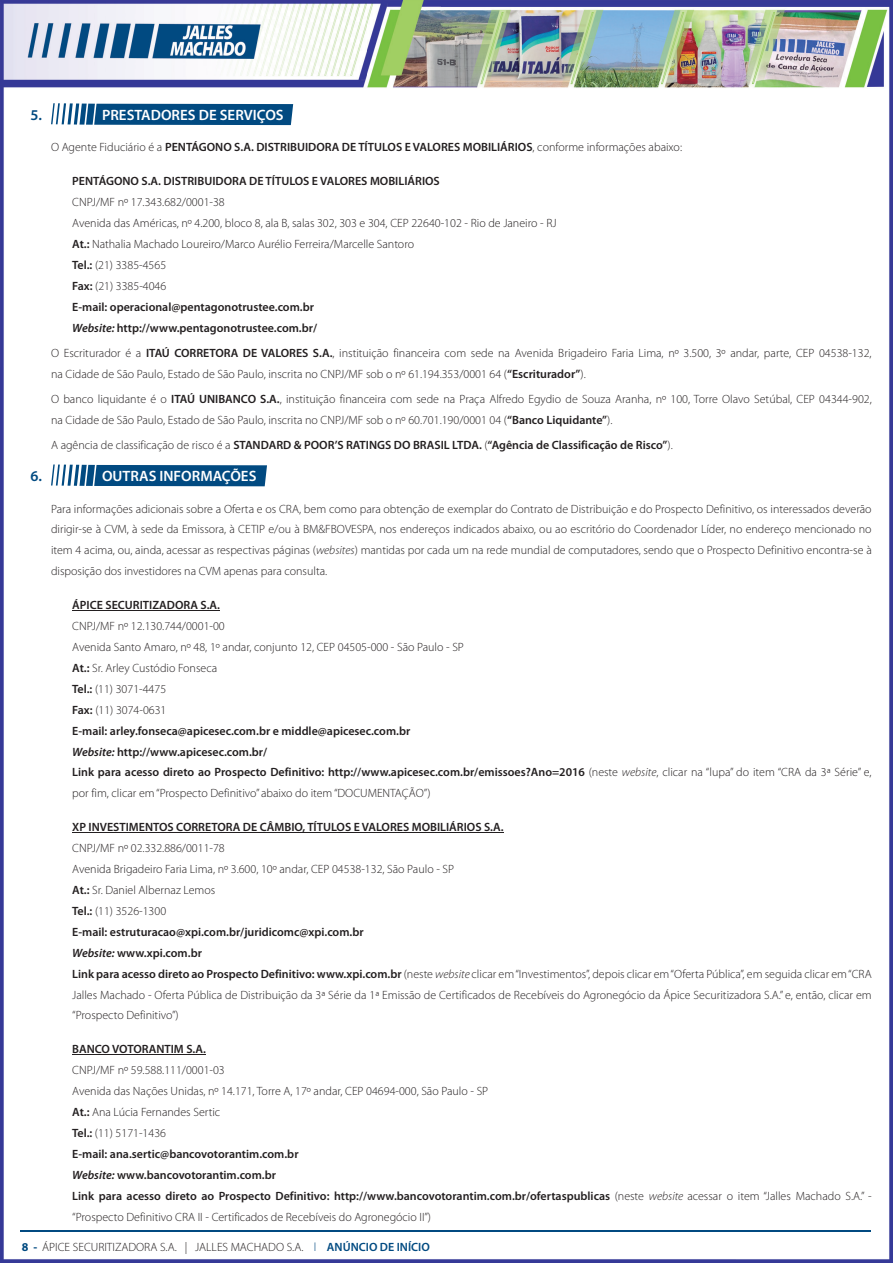
<style>
.page{position:relative;width:893px;height:1263px;background:#fff}
.page>*{position:absolute;margin:0;border:0;box-sizing:border-box;transform-origin:0 0}
.t1{font:600 15px "Myriad Pro";color:#fff}
.t2{font:600 15px "Myriad Pro";color:#014a81}
.t3{font:300 12px/21px "Myriad Pro";color:#231f20}
.t4{font:600 12px "Myriad Pro";color:#231f20}
.t5{font:300 12px "Myriad Pro";color:#231f20}
.s1{font-weight:300}
.s2{font-weight:600}
.s3{font-weight:600;font-style:italic}
.s4{font-style:italic}
.s5{font-weight:700;color:#014a81}
.s6{color:#014a81}
.s7{font-weight:600;color:#014a81}
</style>
<div class="page">
<img style="left:0;top:0;width:893px;height:1263px">
<hr style="left:21px;top:1230px;width:850px;height:2px;background:#014a81">
<hr style="left:72px;top:610px;width:148px;height:1px;background:#231f20">
<hr style="left:72px;top:832px;width:432px;height:1px;background:#231f20">
<hr style="left:72px;top:1054px;width:134px;height:1px;background:#231f20">
<svg style="left:51px;top:103px;width:242px;height:22px;background:#226291"></svg>
<svg style="left:51px;top:464px;width:216px;height:22px;background:#276593"></svg>
<p class="t2" style="left:30px;top:105px;width:13px">5.</p>
<p class="t1" style="left:102px;top:105px;width:183px">PRESTADORES DE SERVIÇOS</p>
<p class="t4" style="left:51px;top:140px;width:633px"><span class="s1">O Agente Fiduciário é a</span> PENTÁGONO S.A. DISTRIBUIDORA DE TÍTULOS E VALORES MOBILIÁRIOS<span class="s1">, conforme informações abaixo:</span></p>
<p class="t4" style="left:72px;top:173px;width:369px">PENTÁGONO S.A. DISTRIBUIDORA DE TÍTULOS E VALORES MOBILIÁRIOS</p>
<p class="t3" style="left:72px;top:192px;width:486px">CNPJ/MF nº 17.343.682/0001-38<br>Avenida das Américas, nº 4.200, bloco 8, ala B, salas 302, 303 e 304, CEP 22640-102 - Rio de Janeiro - RJ <span class="s2">At.:</span> Nathalia Machado Loureiro/Marco Aurélio Ferreira/Marcelle Santoro<br><span class="s2">Tel.:</span> (21) 3385-4565<br><span class="s2">Fax:</span> (21) 3385-4046<br><span class="s2">E-mail: operacional@pentagonotrustee.com.br<br></span><span class="s3">Website:</span> <span class="s2">http://www.pentagonotrustee.com.br/</span></p>
<p class="t3" style="left:51px;top:342px;width:822px">O Escriturador é a <span class="s2">ITAÚ CORRETORA DE VALORES S.A.</span>, instituição financeira com sede na Avenida Brigadeiro Faria Lima, nº 3.500, 3º andar, parte, CEP 04538-132, na Cidade de São Paulo, Estado de São Paulo, inscrita no CNPJ/MF sob o nº 61.194.353/0001 64 (<span class="s2">“Escriturador”</span>).</p>
<p class="t3" style="left:51px;top:388px;width:822px">O banco liquidante é o <span class="s2">ITAÚ UNIBANCO S.A.</span>, instituição financeira com sede na Praça Alfredo Egydio de Souza Aranha, nº 100, Torre Olavo Setúbal, CEP 04344-902, na Cidade de São Paulo, Estado de São Paulo, inscrita no CNPJ/MF sob o nº 60.701.190/0001 04 (<span class="s2">“Banco Liquidante”</span>).</p>
<p class="t4" style="left:51px;top:437px;width:623px"><span class="s1">A agência de classificação de risco é a</span> STANDARD &amp; POOR’S RATINGS DO BRASIL LTDA. <span class="s1">(</span>“Agência de Classificação de Risco”<span class="s1">).</span></p>
<p class="t2" style="left:30px;top:466px;width:13px">6.</p>
<p class="t1" style="left:102px;top:466px;width:156px">OUTRAS INFORMAÇÕES</p>
<p class="t3" style="left:51px;top:498px;width:822px;text-align:justify">Para informações adicionais sobre a Oferta e os CRA, bem como para obtenção de exemplar do Contrato de Distribuição e do Prospecto Definitivo, os interessados deverão dirigir-se à CVM, à sede da Emissora, à CETIP e/ou à BM&amp;FBOVESPA, nos endereços indicados abaixo, ou ao escritório do Coordenador Líder, no endereço mencionado no item 4 acima, ou, ainda, acessar as respectivas páginas (<span class="s4">websites</span>) mantidas por cada um na rede mundial de computadores, sendo que o Prospecto Definitivo encontra-se à disposição dos investidores na CVM apenas para consulta.</p>
<p class="t4" style="left:72px;top:597px;width:149px">ÁPICE SECURITIZADORA S.A.</p>
<p class="t3" style="left:72px;top:616px;width:801px">CNPJ/MF nº 12.130.744/0001-00<br>Avenida Santo Amaro, nº 48, 1º andar, conjunto 12, CEP 04505-000 - São Paulo - SP<br><span class="s2">At.:</span> Sr. Arley Custódio Fonseca<br><span class="s2">Tel.:</span> (11) 3071-4475<br><span class="s2">Fax:</span> (11) 3074-0631<br><span class="s2">E-mail: arley.fonseca@apicesec.com.br e middle@apicesec.com.br<br></span><span class="s3">Website:</span> <span class="s2">http://www.apicesec.com.br/<br>Link para acesso direto ao Prospecto Definitivo: http://www.apicesec.com.br/emissoes?Ano=2016</span> (neste <span class="s4">website</span>, clicar na “lupa” do item “CRA da 3ª Série” e, por fim, clicar em “Prospecto Definitivo” abaixo do item “DOCUMENTAÇÃO”)</p>
<p class="t4" style="left:72px;top:819px;width:433px">XP INVESTIMENTOS CORRETORA DE CÂMBIO, TÍTULOS E VALORES MOBILIÁRIOS S.A.</p>
<p class="t3" style="left:72px;top:838px;width:801px">CNPJ/MF nº 02.332.886/0011-78<br>Avenida Brigadeiro Faria Lima, nº 3.600, 10º andar, CEP 04538-132, São Paulo - SP<br><span class="s2">At.:</span> Sr. Daniel Albernaz Lemos<br><span class="s2">Tel.:</span> (11) 3526-1300<br><span class="s2">E-mail: estruturacao@xpi.com.br/juridicomc@xpi.com.br<br></span><span class="s3">Website:</span> <span class="s2">www.xpi.com.br<br>Link para acesso direto ao Prospecto Definitivo: www.xpi.com.br</span> (neste <span class="s4">website</span> clicar em “Investimentos”, depois clicar em “Oferta Pública”, em seguida clicar em “CRA Jalles Machado - Oferta Pública de Distribuição da 3ª Série da 1ª Emissão de Certificados de Recebíveis do Agronegócio da Ápice Securitizadora S.A.” e, então, clicar em “Prospecto Definitivo”)</p>
<p class="t4" style="left:72px;top:1041px;width:135px">BANCO VOTORANTIM S.A.</p>
<p class="t3" style="left:72px;top:1060px;width:801px">CNPJ/MF nº 59.588.111/0001-03<br>Avenida das Nações Unidas, nº 14.171, Torre A, 17º andar, CEP 04694-000, São Paulo - SP<br><span class="s2">At.:</span> Ana Lúcia Fernandes Sertic<br><span class="s2">Tel.:</span> (11) 5171-1436<br><span class="s2">E-mail: ana.sertic@bancovotorantim.com.br<br></span><span class="s3">Website:</span> <span class="s2">www.bancovotorantim.com.br<br>Link para acesso direto ao Prospecto Definitivo: http://www.bancovotorantim.com.br/ofertaspublicas</span> (neste <span class="s4">website</span> acessar o item “Jalles Machado S.A.” - “Prospecto Definitivo CRA II - Certificados de Recebíveis do Agronegócio II”)</p>
<p class="t5" style="left:22px;top:1240px;width:409px"><span class="s5">8 -</span> ÁPICE SECURITIZADORA S.A. | JALLES MACHADO S.A. <span class="s6">l</span> <span class="s7">ANÚNCIO DE INÍCIO</span></p>
</div>
